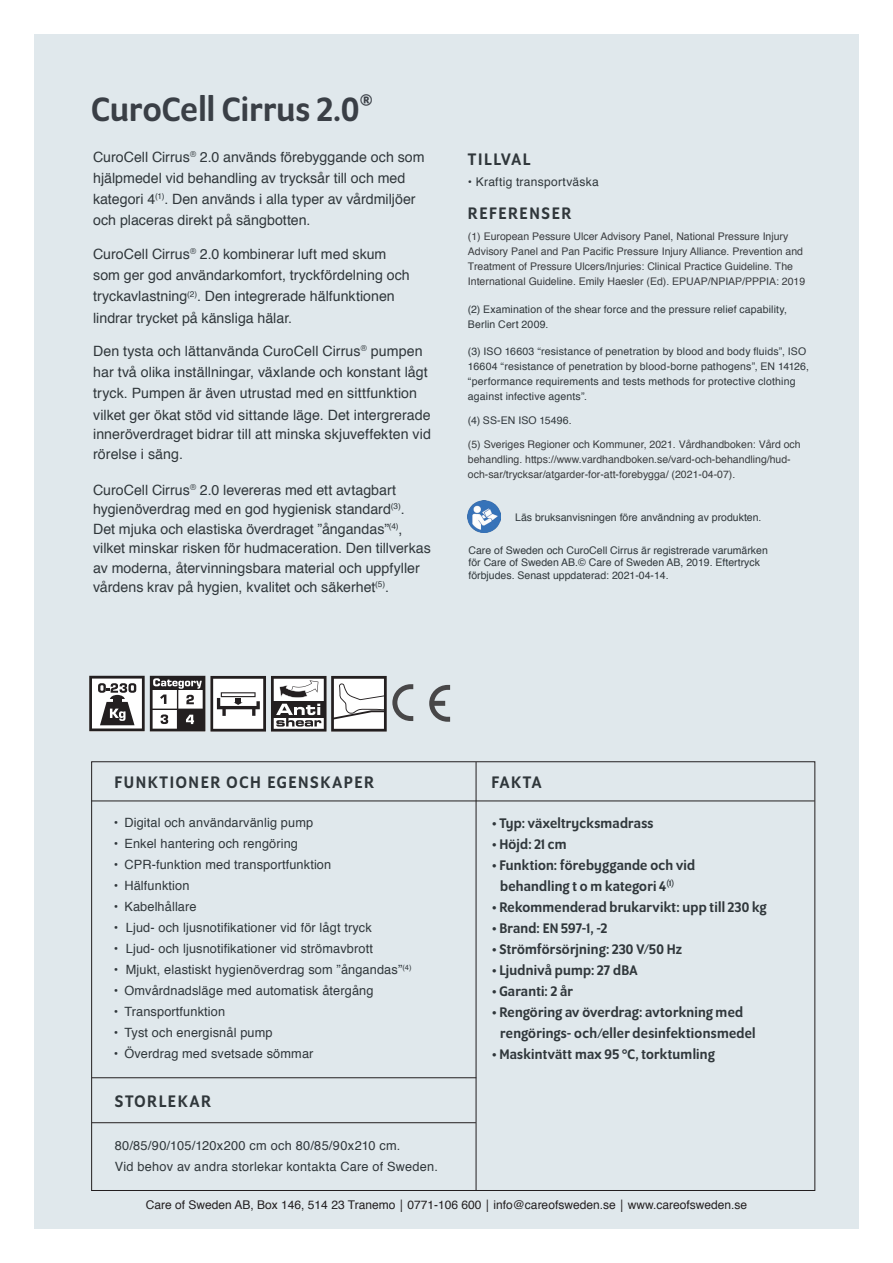
<style>
.page{position:relative;width:893px;height:1263px;background:#fff}
.page>*{position:absolute;margin:0;border:0;box-sizing:border-box;transform-origin:0 0}
.t1{font:500 36.3px "Program OT";letter-spacing:.01em;color:#3a3f46}
.t2{font:500 18px "Program OT";letter-spacing:.09em;color:#30373b}
.t3{font:500 15px/21px "Program OT";letter-spacing:.015em;color:#30373b}
.References{font:14.25px/21.3px "Helvetica";color:#30373b}
.t4{font:12.75px "Helvetica";letter-spacing:.01em;color:#30373b}
.t5{font:12px "Helvetica";color:#231f20}
.t6{font:12px "Helvetica";letter-spacing:.025em;color:#30373b}
.References-2{font:10.5px/15px "Helvetica";letter-spacing:.01em;color:#30373b}
.References-3{font:10.5px/15px "Helvetica";color:#3a3c3f}
.t7{font:10.5px/15px "Helvetica";color:#3a3c3e}
</style>
<div class="page">
<div style="left:34px;top:34px;width:825px;height:1195px;background:#e0e8ec"></div>
<hr style="left:476px;top:762px;width:1px;height:429px;background:#231f20">
<img style="left:468px;top:501px;width:32px;height:32px">
<hr style="left:92px;top:1122px;width:384px;height:1px;background:#231f20">
<hr style="left:92px;top:1077px;width:384px;height:1px;background:#231f20">
<svg style="left:429px;top:685px;width:21px;height:37px"></svg>
<svg style="left:89px;top:676px;width:324px;height:56px;background:#abaaab"></svg>
<hr style="left:91px;top:801px;width:724px;height:1px;background:#231f20">
<p class="t1" style="left:91px;top:88px;width:283px">CuroCell Cirrus 2.0<sup>®</sup></p>
<p class="References" style="left:93px;top:146px;width:333px">CuroCell Cirrus<sup>®</sup> 2.0 används förebyggande och som</p>
<p class="References" style="left:93px;top:168px;width:324px">hjälpmedel vid behandling av trycksår till och med kategori 4<sup>(1)</sup>. Den används i alla typer av vårdmiljöer och placeras direkt på sängbotten.</p>
<p class="References" style="left:93px;top:243px;width:295px">CuroCell Cirrus<sup>®</sup> 2.0 kombinerar luft med skum</p>
<p class="References" style="left:93px;top:265px;width:318px">som ger god användarkomfort, tryckfördelning och tryckavlastning<sup>(2)</sup>. Den integrerade hälfunktionen lindrar trycket på känsliga hälar.</p>
<p class="References" style="left:93px;top:341px;width:339px">Den tysta och lättanvända CuroCell Cirrus<sup>®</sup> pumpen har två olika inställningar, växlande och konstant lågt tryck. Pumpen är även utrustad med en sittfunktion vilket ger ökat stöd vid sittande läge. Det intergrerade</p>
<p class="References" style="left:93px;top:425px;width:339px;line-height:19.5px">inneröverdraget bidrar till att minska skjuveffekten vid rörelse i säng.</p>
<p class="References" style="left:93px;top:480px;width:313px;line-height:19.5px">CuroCell Cirrus<sup>®</sup> 2.0 levereras med ett avtagbart hygienöverdrag med en god hygienisk standard<sup>(3)</sup>.</p>
<p class="References" style="left:93px;top:519px;width:339px;line-height:19.5px">Det mjuka och elastiska överdraget ”ångandas”<sup>(4)</sup>, vilket minskar risken för hudmaceration. Den tillverkas av moderna, återvinningsbara material och uppfyller vårdens krav på hygien, kvalitet och säkerhet<sup>(5)</sup>.</p>
<p class="t2" style="left:468px;top:149px;width:64px">TILLVAL</p>
<p class="t6" style="left:468px;top:172px;width:132px">• Kraftig transportväska</p>
<p class="t2" style="left:468px;top:203px;width:105px">REFERENSER</p>
<p class="References-3" style="left:468px;top:230px;width:339px">(1) European Pessure Ulcer Advisory Panel, National Pressure Injury Advisory Panel and Pan Pacific Pressure Injury Alliance. Prevention and Treatment of Pressure Ulcers/Injuries: Clinical Practice Guideline. The International Guideline. Emily Haesler (Ed). EPUAP/NPIAP/PPPIA: 2019</p>
<p class="References-2" style="left:468px;top:302px;width:321px">(2) Examination of the shear force and the pressure relief capability,<br>Berlin Cert 2009.</p>
<p class="References-2" style="left:468px;top:344px;width:343px">(3) ISO 16603 “resistance of penetration by blood and body fluids”, ISO 16604 “resistance of penetration by blood-borne pathogens”, EN 14126, “performance requirements and tests methods for protective clothing against infective agents”.</p>
<p class="References-2" style="left:468px;top:413px;width:105px">(4) SS-EN ISO 15496.</p>
<p class="t7" style="left:468px;top:437px;width:334px">(5) Sveriges Regioner och Kommuner, 2021. Vårdhandboken: Vård och behandling. https://www.vardhandboken.se/vard-och-behandling/hud&shy;och-sar/trycksar/atgarder-for-att-forebygga/ (2021-04-07).</p>
<p class="References-2" style="left:515px;top:510px;width:248px">Läs bruksanvisningen före användning av produkten.</p>
<p class="References-2" style="left:468px;top:543px;width:301px">Care of Sweden och CuroCell Cirrus är registrerade varumärken</p>
<p class="References-2" style="left:468px;top:555px;width:293px">för Care of Sweden AB.© Care of Sweden AB, 2019. Eftertryck</p>
<p class="References-2" style="left:468px;top:568px;width:202px">förbjudes. Senast uppdaterad: 2021-04-14.</p>
<p class="t2" style="left:114px;top:772px;width:261px">FUNKTIONER OCH EGENSKAPER</p>
<p class="t2" style="left:492px;top:772px;width:51px">FAKTA</p>
<p class="t4" style="left:114px;top:813px;width:201px">• Digital och användarvänlig pump</p>
<p class="t4" style="left:114px;top:834px;width:186px">• Enkel hantering och rengöring</p>
<p class="t4" style="left:114px;top:855px;width:219px">• CPR-funktion med transportfunktion</p>
<p class="t4" style="left:114px;top:876px;width:77px">• Hälfunktion</p>
<p class="t4" style="left:114px;top:897px;width:84px">• Kabelhållare</p>
<p class="t4" style="left:114px;top:918px;width:259px">• Ljud- och ljusnotifikationer vid för lågt tryck</p>
<p class="t4" style="left:114px;top:939px;width:261px">• Ljud- och ljusnotifikationer vid strömavbrott</p>
<p class="t4" style="left:114px;top:960px;width:299px">• Mjukt, elastiskt hygienöverdrag som ”ångandas”<sup>(4)</sup></p>
<p class="t4" style="left:114px;top:981px;width:261px">• Omvårdnadsläge med automatisk återgång</p>
<p class="t4" style="left:114px;top:1002px;width:113px">• Transportfunktion</p>
<p class="t4" style="left:114px;top:1023px;width:160px">• Tyst och energisnål pump</p>
<p class="t4" style="left:114px;top:1044px;width:201px">• Överdrag med svetsade sömmar</p>
<p class="t3" style="left:492px;top:813px;width:163px">• Typ: växeltrycksmadrass</p>
<p class="t3" style="left:492px;top:834px;width:76px">• Höjd: 21 cm</p>
<p class="t3" style="left:492px;top:855px;width:205px">• Funktion: förebyggande och vid</p>
<p class="t3" style="left:500px;top:876px;width:175px">behandling t o m kategori 4<sup>(1)</sup></p>
<p class="t3" style="left:492px;top:897px;width:276px">• Rekommenderad brukarvikt: upp till 230 kg</p>
<p class="t3" style="left:492px;top:918px;width:117px">• Brand: EN 597-1, -2</p>
<p class="t3" style="left:492px;top:939px;width:192px">• Strömförsörjning: 230 V/50 Hz</p>
<p class="t3" style="left:492px;top:960px;width:147px">• Ljudnivå pump: 27 dBA</p>
<p class="t3" style="left:492px;top:981px;width:82px">• Garanti: 2 år</p>
<p class="t3" style="left:500px;top:1002px;width:257px;text-indent:-8px">• Rengöring av överdrag: avtorkning med rengörings- och/eller desinfektionsmedel</p>
<p class="t3" style="left:492px;top:1044px;width:224px">• Maskintvätt max 95 °C, torktumling</p>
<p class="t2" style="left:115px;top:1091px;width:97px">STORLEKAR</p>
<p class="t4" style="left:115px;top:1136px;width:287px">80/85/90/105/120x200 cm och 80/85/90x210 cm.</p>
<p class="t4" style="left:115px;top:1157px;width:325px">Vid behov av andra storlekar kontakta Care of Sweden.</p>
<p class="t5" style="left:146px;top:1196px;width:603px">Care of Sweden AB, Box 146, 514 23 Tranemo│0771-106 600│info@careofsweden.se│www.careofsweden.se</p>
</div>
